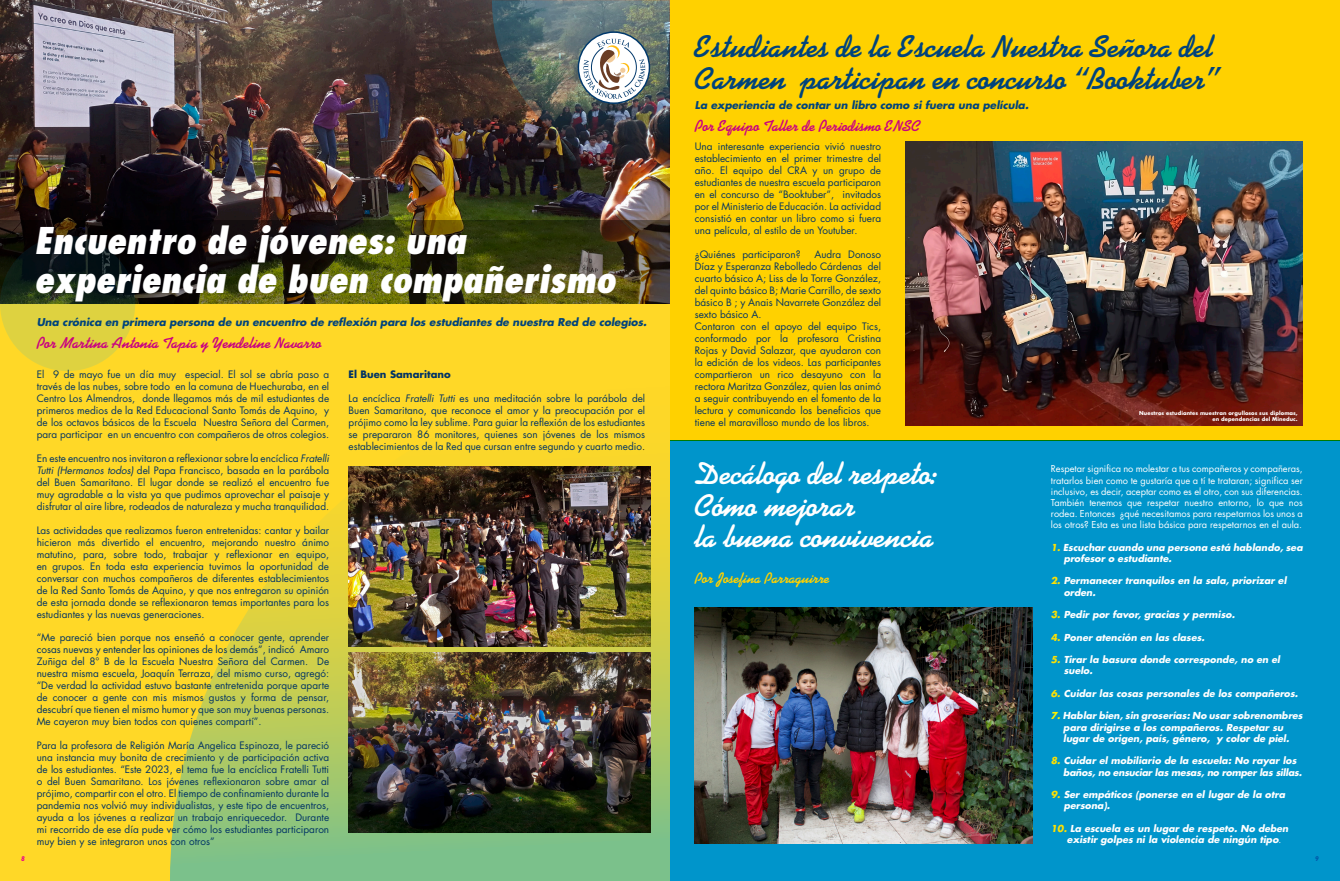
<style>
.page{position:relative;width:1340px;height:881px;background:#fff}
.page>*{position:absolute;margin:0;border:0;box-sizing:border-box;transform-origin:0 0}
.t1{font:italic 800 condensed 35.88px/39.4px "Futura Std";color:#fff}
.t2{font:700 31.5px/31.5px "Kaufmann Std";color:#00437c}
.t3{font:700 31.5px "Kaufmann Std";color:#fff}
.t4{font:700 15.75px "Kaufmann Std";color:#c90281}
.t5{font:700 14.88px "Kaufmann Std";color:#ffd100}
.t6{font:italic 700 10.5px "Futura Std";color:#00437c}
.t7{font:9.97px/12px "Futura Std";color:#003365;text-align:justify}
.t8{font:700 9.97px "Futura Std";color:#003365}
.t9{font:italic 700 9.36px/11.2px "Futura Std";color:#fff}
.t10{font:italic 700 9.36px "Futura Std";letter-spacing:-.025em;color:#fff}
.t11{font:9.28px/11.1px "Futura Std";color:#fff;text-align:justify}
.El_Tomasino_II_Sin_T{font:italic 700 7px "Gill Sans Std";color:#ec008c}
.El_Tomasino_II_Sin_T-2{font:italic 700 7px "Gill Sans Std";color:#0058a9}
.t12{font:700 5.25px "Futura Std";letter-spacing:.02em;color:#fff}
.s1{font-style:italic}
.s2{color:#231f20}
.s3{color:#ffe100}
.s4{color:#fff200}
.s5{font-weight:400;font-style:normal}
</style>
<div class="page">
<div style="left:670px;top:0;width:669px;height:440px;background:#ffd100"></div>
<div style="left:0;top:304px;width:670px;height:577px;background:#ffd827"></div>
<div style="left:670px;top:440px;width:669px;height:441px;background:#0095cb"></div>
<img style="left:0;top:0;width:670px;height:220px">
<div style="left:0;top:236px;width:135px;height:135px;background:#ded240;border-radius:50%"></div>
<svg style="left:170px;top:466px;width:500px;height:415px"></svg>
<img style="left:0;top:220px;width:670px;height:83px">
<img style="left:348px;top:466px;width:302px;height:180px">
<img style="left:492px;top:0;width:177px;height:173px">
<img style="left:905px;top:142px;width:397px;height:283px">
<img style="left:694px;top:607px;width:338px;height:236px">
<img style="left:348px;top:652px;width:302px;height:180px">
<p class="t2" style="left:694px;top:31px;width:524px">Estudiantes de la Escuela Nuestra Señora del<br>Carmen participan en concurso “Booktuber”</p>
<p class="t6" style="left:694px;top:98px;width:335px">La experiencia de contar un libro como si fuera una película.</p>
<p class="t1" style="left:34px;top:221px;width:583px">Encuentro de jóvenes: una experiencia de buen compañerismo</p>
<p class="t6" style="left:37px;top:315px;width:611px">Una crónica en primera persona de un encuentro de reflexión para los estudiantes de nuestra Red de colegios.</p>
<p class="t4" style="left:37px;top:334px;width:286px">Por Martina Antonia Tapia y Yendeline Navarro</p>
<p class="t7" style="left:37px;top:368px;width:294px">El 9 de mayo fue un día muy especial. El sol se abría paso a través de las nubes, sobre todo en la comuna de Huechuraba, en el Centro Los Almendros, donde llegamos más de mil estudiantes de primeros medios de la Red Educacional Santo Tomás de Aquino, y de los octavos básicos de la Escuela Nuestra Señora del Carmen, para participar en un encuentro con compañeros de otros colegios.</p>
<p class="t7" style="left:37px;top:452px;width:294px">En este encuentro nos invitaron a reflexionar sobre la encíclica <span class="s1">Fratelli Tutti (Hermanos todos)</span> del Papa Francisco, basada en la parábola del Buen Samaritano. El lugar donde se realizó el encuentro fue muy agradable a la vista ya que pudimos aprovechar el paisaje y disfrutar al aire libre, rodeados de naturaleza y mucha tranquilidad.</p>
<p class="t7" style="left:37px;top:524px;width:294px">Las actividades que realizamos fueron entretenidas: cantar y bailar hicieron más divertido el encuentro, mejorando nuestro ánimo matutino, para, sobre todo, trabajar y reflexionar en equipo, en grupos. En toda esta experiencia tuvimos la oportunidad de conversar con muchos compañeros de diferentes establecimientos de la Red Santo Tomás de Aquino, y que nos entregaron su opinión de esta jornada donde se reflexionaron temas importantes para los estudiantes y las nuevas generaciones.</p>
<p class="t7" style="left:37px;top:632px;width:294px">“Me pareció bien porque nos enseñó a conocer gente, aprender cosas nuevas y entender las opiniones de los demás”, indicó Amaro Zuñiga del 8° B de la Escuela Nuestra Señora del Carmen. De nuestra misma escuela, Joaquín Terraza, del mismo curso, agregó: “De verdad la actividad estuvo bastante entretenida porque aparte de conocer a gente con mis mismos gustos y forma de pensar, descubrí que tienen el mismo humor y que son muy buenas personas.<br>Me cayeron muy bien todos con quienes compartí”.</p>
<p class="t7" style="left:37px;top:739px;width:294px">Para la profesora de Religión María Angelica Espinoza, le pareció una instancia muy bonita de crecimiento y de participación activa de los estudiantes. “Este 2023, el tema fue la encíclica Fratelli Tutti o del Buen Samaritano. Los jóvenes reflexionaron sobre amar al prójimo, compartir con el otro. El tiempo de confinamiento durante la pandemia nos volvió muy individualistas, y este tipo de encuentros, ayuda a los jóvenes a realizar un trabajo enriquecedor. Durante mi recorrido de ese día pude ver cómo los estudiantes participaron muy bien y se integraron unos con otros”</p>
<p class="t8" style="left:348px;top:367px;width:104px">El Buen Samaritano</p>
<p class="t7" style="left:348px;top:392px;width:298px">La encíclica <span class="s1">Fratelli Tutti</span> es una meditación sobre la parábola del Buen Samaritano, que reconoce el amor y la preocupación por el prójimo como la ley sublime. Para guiar la reflexión de los estudiantes se prepararon 86 monitores, quienes son jóvenes de los mismos establecimientos de la Red que cursan entre segundo y cuarto medio<span class="s2">.</span></p>
<p class="t4" style="left:694px;top:117px;width:227px">Por Equipo Taller de Periodismo ENSC</p>
<p class="t7" style="left:694px;top:140px;width:188px">Una interesante experiencia vivió nuestro establecimiento en el primer trimestre del año. El equipo del CRA y un grupo de estudiantes de nuestra escuela participaron en el concurso de “Booktuber”, invitados por el Ministerio de Educación. La actividad consistió en contar un libro como si fuera una película, al estilo de un Youtuber.</p>
<p class="t7" style="left:694px;top:248px;width:107px">¿Quiénes participaron?</p>
<p class="t7" style="left:694px;top:248px;width:188px;text-indent:120px">Audra Donoso Díaz y Esperanza Rebolledo Cárdenas del cuarto básico A; Liss de la Torre González, del quinto básico B; Marie Carrillo, de sexto básico B ; y Anais Navarrete González del sexto básico A.</p>
<p class="t7" style="left:694px;top:320px;width:188px">Contaron con el apoyo del equipo Tics, conformado por la profesora Cristina Rojas y David Salazar, que ayudaron con la edición de los videos. Las participantes compartieron un rico desayuno con la rectora Maritza González, quien las animó a seguir contribuyendo en el fomento de la lectura y comunicando los beneficios que tiene el maravilloso mundo de los libros.</p>
<p class="t3" style="left:694px;top:455px;width:245px">Decálogo del respeto:</p>
<p class="t3" style="left:694px;top:486px;width:162px">Cómo mejorar</p>
<p class="t3" style="left:694px;top:518px;width:240px">la buena convivencia</p>
<p class="t5" style="left:694px;top:568px;width:136px">Por Josefina Parraguirre</p>
<p class="t12" style="left:1139px;top:409px;width:160px">Nuestros estudiantes muestran orgullosos sus diplomas,</p>
<p class="t12" style="left:1212px;top:416px;width:87px">en dependencias del Mineduc.</p>
<p class="t11" style="left:1050px;top:463px;width:253px">Respetar significa no molestar a tus compañeros y compañeras, tratarlos bien como te gustaría que a tí te trataran; significa ser inclusivo, es decir, aceptar como es el otro, con sus diferencias.<br>También tenemos que respetar nuestro entorno, lo que nos rodea. Entonces ¿qué necesitamos para respetarnos los unos a los otros? Esta es una lista básica para respetarnos en el aula.</p>
<p class="t9" style="left:1050px;top:541px;width:253px"><span class="s3">1.</span> Escuchar cuando una persona está hablando, sea</p>
<p class="t9" style="left:1063px;top:553px;width:109px">profesor o estudiante.</p>
<p class="t9" style="left:1063px;top:575px;width:224px;text-indent:-13px"><span class="s3">2.</span> Permanecer tranquilos en la sala, priorizar el orden.</p>
<p class="t9" style="left:1050px;top:609px;width:185px"><span class="s3">3.</span> Pedir por favor, gracias y permiso.</p>
<p class="t9" style="left:1050px;top:631px;width:155px"><span class="s3">4.</span> Poner atención en las clases.</p>
<p class="t9" style="left:1063px;top:654px;width:218px;text-indent:-13px"><span class="s3">5.</span> Tirar la basura donde corresponde, no en el suelo.</p>
<p class="t9" style="left:1050px;top:687px;width:249px"><span class="s3">6.</span> Cuidar las cosas personales de los compañeros.</p>
<p class="t9" style="left:1050px;top:710px;width:253px"><span class="s4">7.</span> Hablar bien, sin groserías: No usar sobrenombres</p>
<p class="t9" style="left:1063px;top:721px;width:221px">para dirigirse a los compañeros. Respetar su</p>
<p class="t9" style="left:1063px;top:732px;width:227px">lugar de origen, país, género, y color de piel.</p>
<p class="t9" style="left:1050px;top:755px;width:247px"><span class="s3">8.</span> Cuidar el mobiliario de la escuela: No rayar los</p>
<p class="t10" style="left:1063px;top:765px;width:240px">baños, no ensuciar las mesas, no romper las sillas.</p>
<p class="t9" style="left:1050px;top:789px;width:236px"><span class="s3">9.</span> Ser empáticos (ponerse en el lugar de la otra</p>
<p class="t9" style="left:1063px;top:800px;width:48px">persona).</p>
<p class="t9" style="left:1066px;top:822px;width:223px;text-indent:-16px"><span class="s3">10.</span> La escuela es un lugar de respeto. No deben existir golpes ni la violencia de ningún tipo<span class="s5">.</span></p>
<p class="El_Tomasino_II_Sin_T" style="left:21px;top:854px;width:5px">8</p>
<p class="El_Tomasino_II_Sin_T-2" style="left:1315px;top:854px;width:5px">9</p>
</div>
